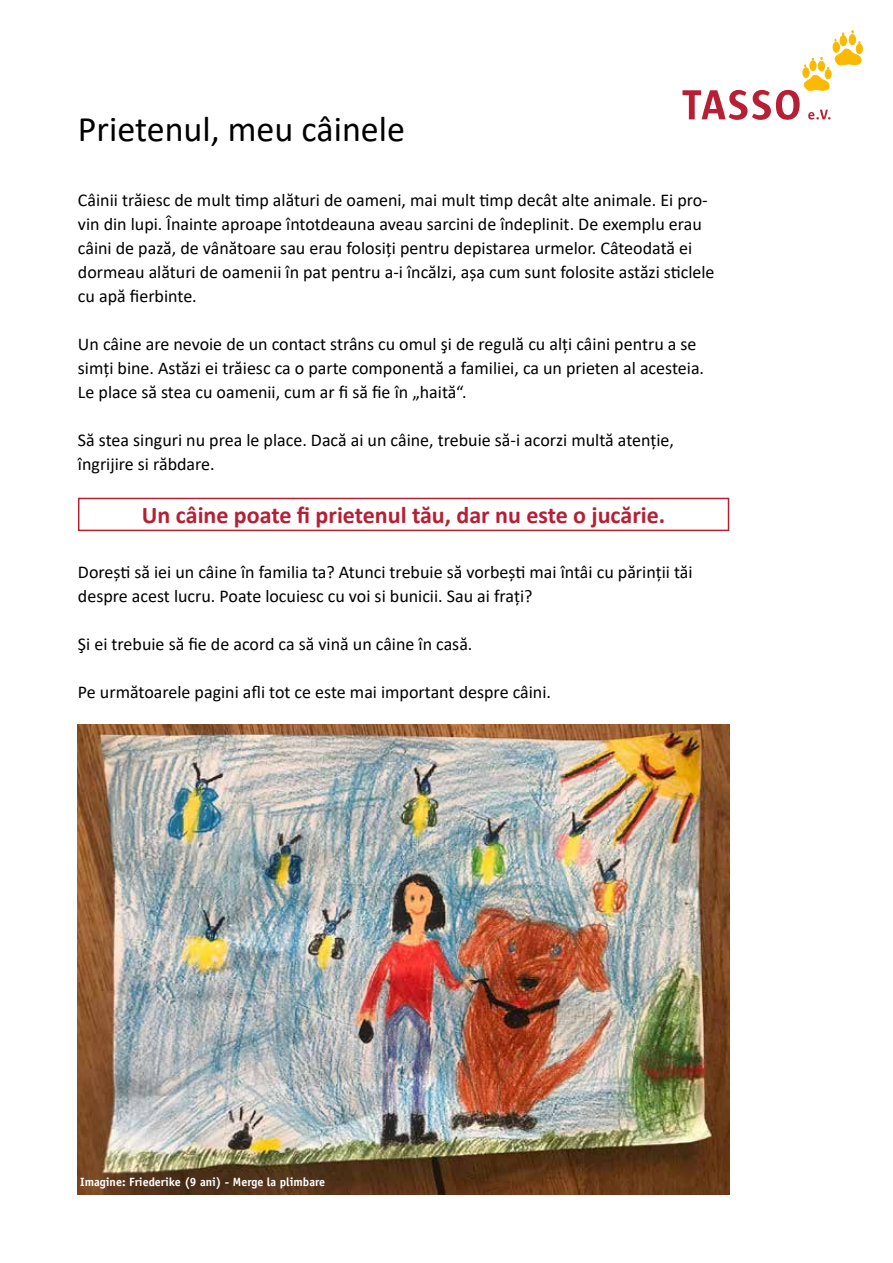
<style>
.page{position:relative;width:893px;height:1263px;background:#fff}
.page>*{position:absolute;margin:0;border:0;box-sizing:border-box;transform-origin:0 0}
.t1{font:36px "Calibri";color:#000}
.t2{font:700 24px "Calibri";color:#b61f34}
.t3{font:18px/24px "Calibri";color:#000}
.t4{font:700 12px "Officina Sans Std";color:#fff}
</style>
<div class="page">
<div style="left:803px;top:68px;width:6px;height:9px;background:#fbb900;border-radius:50%"></div>
<div style="left:803px;top:68px;width:6px;height:10px;border:1px solid #fbb900;border-radius:50%"></div>
<svg style="left:682px;top:75px;width:148px;height:45px"></svg>
<div style="left:810px;top:61px;width:6px;height:10px;background:#fbb900;border-radius:50%"></div>
<div style="left:810px;top:61px;width:6px;height:10px;border:1px solid #fbb900;border-radius:50%"></div>
<div style="left:818px;top:61px;width:6px;height:10px;background:#fbb900;border-radius:50%"></div>
<div style="left:818px;top:61px;width:6px;height:10px;border:1px solid #fbb900;border-radius:50%"></div>
<div style="left:825px;top:70px;width:6px;height:9px;background:#fbb900;border-radius:50%"></div>
<div style="left:825px;top:70px;width:6px;height:9px;border:1px solid #fbb900;border-radius:50%"></div>
<div style="left:833px;top:42px;width:6px;height:10px;background:#fbb900;border-radius:50%"></div>
<div style="left:833px;top:42px;width:6px;height:10px;border:1px solid #fbb900;border-radius:50%"></div>
<svg style="left:835px;top:49px;width:27px;height:16px"></svg>
<div style="left:840px;top:36px;width:6px;height:10px;background:#fbb900;border-radius:50%"></div>
<div style="left:840px;top:36px;width:6px;height:10px;border:1px solid #fbb900;border-radius:50%"></div>
<div style="left:849px;top:35px;width:7px;height:10px;background:#fbb900;border-radius:50%"></div>
<div style="left:849px;top:35px;width:7px;height:10px;border:1px solid #fbb900;border-radius:50%"></div>
<div style="left:856px;top:44px;width:6px;height:10px;background:#fbb900;border-radius:50%"></div>
<div style="left:856px;top:44px;width:6px;height:10px;border:1px solid #fbb900;border-radius:50%"></div>
<img style="left:78px;top:725px;width:651px;height:470px">
<div style="left:78px;top:498px;width:651px;height:33px;border:2px solid #b61f34"></div>
<h1 class="t1" style="left:78px;top:104px;width:329px">Prietenul, meu câinele</h1>
<p class="t3" style="left:78px;top:187px;width:638px">Câinii trăiesc de mult timp alături de oameni, mai mult timp decât alte animale. Ei pro&shy;vin din lupi. Înainte aproape întotdeauna aveau sarcini de îndeplinit. De exemplu erau câini de pază, de vânătoare sau erau folosiți pentru depistarea urmelor. Câteodată ei dormeau alături de oamenii în pat pentru a-i încălzi, așa cum sunt folosite astăzi sticlele cu apă fierbinte.</p>
<p class="t3" style="left:78px;top:331px;width:628px">Un câine are nevoie de un contact strâns cu omul şi de regulă cu alți câini pentru a se simți bine. Astăzi ei trăiesc ca o parte componentă a familiei, ca un prieten al acesteia.<br>Le place să stea cu oamenii, cum ar fi să fie în „haită“.</p>
<p class="t3" style="left:78px;top:427px;width:598px">Să stea singuri nu prea le place. Dacă ai un câine, trebuie să-i acorzi multă atenție, îngrijire si răbdare.</p>
<h2 class="t2" style="left:142px;top:498px;width:525px">Un câine poate fi prietenul tău, dar nu este o jucărie.</h2>
<p class="t3" style="left:78px;top:559px;width:616px">Dorești să iei un câine în familia ta? Atunci trebuie să vorbești mai întâi cu părinții tăi despre acest lucru. Poate locuiesc cu voi si bunicii. Sau ai frați?</p>
<p class="t3" style="left:78px;top:631px;width:396px">Şi ei trebuie să fie de acord ca să vină un câine în casă.</p>
<p class="t3" style="left:78px;top:679px;width:475px">Pe următoarele pagini afli tot ce este mai important despre câini.</p>
<p class="t4" style="left:80px;top:1175px;width:246px">Imagine: Friederike (9 ani) - Merge la plimbare</p>
</div>
